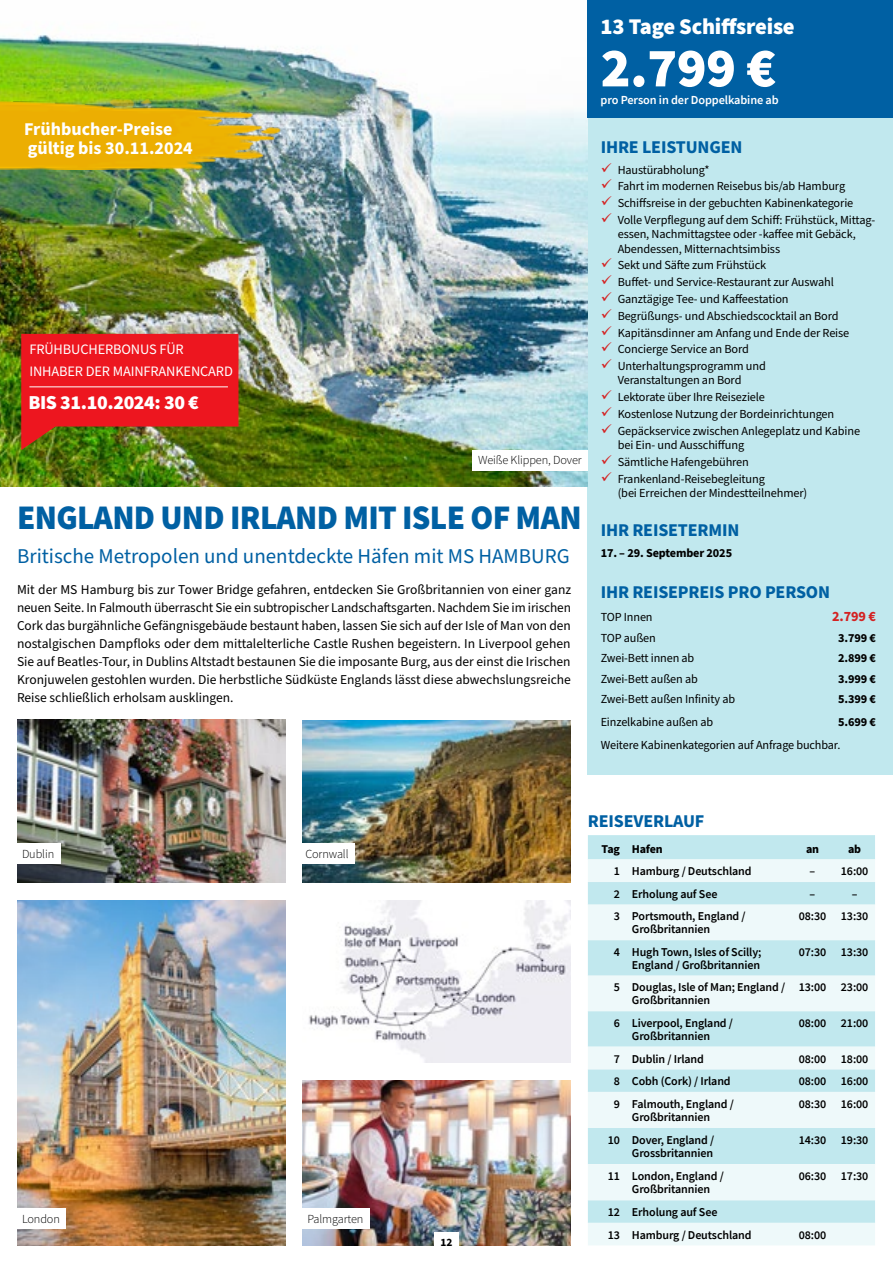
<style>
.page{position:relative;width:893px;height:1263px;background:#fff}
.page>*{position:absolute;margin:0;border:0;box-sizing:border-box;transform-origin:0 0}
.t1{font:900 55.5px "Source Sans Pro";color:#fff}
.t2{font:900 34.5px "Source Sans Pro";letter-spacing:-.02em;color:#0060a3;scale:.96 1}
.t3{font:900 22.5px "Source Sans Pro";letter-spacing:-.01em;color:#fff}
.t4{font:21px "Source Sans Pro";color:#0060a3}
.t5{font:900 19.8px "Source Sans Pro";letter-spacing:-.02em;color:#fff}
.t6{font:700 18px "Source Sans Pro";letter-spacing:-.01em;color:#0060a3}
.t7{font:700 18px/19.5px "Source Sans Pro";color:#fff}
.t8{font:14.4px/21.6px "Source Sans Pro";letter-spacing:-.01em;color:#fff}
.t9{font:700 14.25px "Source Sans Pro";color:#d42222}
.t10{font:13.5px/18px "Source Sans Pro";color:#000;text-align:justify}
.t11{font:12.3px/16.8px "Source Sans Pro";letter-spacing:-.01em;color:#000}
.t12{font:700 12.3px "Source Sans Pro";letter-spacing:-.01em;color:#000}
.t13{font:300 12.3px "Source Sans Pro";letter-spacing:-.01em;color:#000}
.t14{font:600 12.3px "Source Sans Pro";letter-spacing:-.01em;color:#fff}
.t15{font:600 12px/12.9px "Source Sans Pro";letter-spacing:-.01em;color:#000}
.t16{font:700 12px "Source Sans Pro";letter-spacing:-.02em;color:#000}
.t17{font:700 11.25px "Source Sans Pro";color:#000}
</style>
<div class="page">
<div style="left:588px;top:0;width:305px;height:774px;background:#c1e8ee"></div>
<img style="left:0;top:0;width:588px;height:486px">
<img style="left:17px;top:900px;width:268px;height:346px">
<img style="left:17px;top:719px;width:268px;height:163px">
<img style="left:302px;top:1080px;width:269px;height:166px">
<img style="left:302px;top:720px;width:269px;height:162px">
<div style="left:301px;top:1209px;width:68px;height:20px;background:#fff"></div>
<div style="left:16px;top:1209px;width:50px;height:20px;background:#fff"></div>
<div style="left:16px;top:844px;width:44px;height:20px;background:#fff"></div>
<div style="left:299px;top:844px;width:56px;height:20px;background:#fff"></div>
<div style="left:472px;top:450px;width:116px;height:20px;background:#fff"></div>
<hr style="left:892px;top:0;width:1px;height:486px;background:#d42222">
<div style="left:588px;top:835px;width:287px;height:24px;background:#c1e8ee"></div>
<svg style="left:588px;top:859px;width:287px;height:386px;background:#d9f1f4"></svg>
<img style="left:308px;top:900px;width:263px;height:163px">
<img style="left:0;top:98px;width:306px;height:71px">
<div style="left:588px;top:0;width:305px;height:117px;background:#0060a3"></div>
<div style="left:434px;top:1232px;width:25px;height:30px;background:#fff"></div>
<svg style="left:21px;top:334px;width:217px;height:116px;background:#d0291e"></svg>
<hr style="left:29px;top:386px;width:199px;height:1px;background:#fff">
<h3 class="t3" style="left:601px;top:11px;width:196px">13 Tage Schiffsreise</h3>
<h1 class="t1" style="left:601px;top:30px;width:177px">2.799 €</h1>
<p class="t14" style="left:601px;top:92px;width:180px">pro Person in der Doppelkabine ab</p>
<h3 class="t7" style="left:24px;top:119px;width:170px">Frühbucher-Preise gültig bis 30.11.2024</h3>
<h3 class="t6" style="left:601px;top:134px;width:143px">IHRE LEISTUNGEN</h3>
<p class="t11" style="left:618px;top:162px;width:259px">Haustürabholung*<br>Fahrt im modernen Reisebus bis/ab Hamburg Schiffsreise in der gebuchten Kabinenkategorie Volle Verpflegung auf dem Schiff: Frühstück, Mittag-</p>
<p class="t11" style="left:618px;top:227px;width:240px;line-height:14.2px">essen, Nachmittagstee oder -kaffee mit Gebäck,<br>Abendessen, Mitternachtsimbiss</p>
<p class="t11" style="left:618px;top:257px;width:233px">Sekt und Säfte zum Frühstück<br>Buffet- und Service-Restaurant zur Auswahl Ganztägige Tee- und Kaffeestation Begrüßungs- und Abschiedscocktail an Bord Kapitänsdinner am Anfang und Ende der Reise Concierge Service an Bord Unterhaltungsprogramm und</p>
<p class="t11" style="left:618px;top:372px;width:244px">Veranstaltungen an Bord<br>Lektorate über Ihre Reiseziele<br>Kostenlose Nutzung der Bordeinrichtungen Gepäckservice zwischen Anlegeplatz und Kabine</p>
<p class="t11" style="left:618px;top:437px;width:149px">bei Ein- und Ausschiffung<br>Sämtliche Hafengebühren<br>Frankenland-Reisebegleitung</p>
<p class="t11" style="left:618px;top:485px;width:191px">(bei Erreichen der Mindestteilnehmer)</p>
<h3 class="t6" style="left:601px;top:518px;width:140px">IHR REISETERMIN</h3>
<p class="t12" style="left:601px;top:545px;width:133px">17. – 29. September 2025</p>
<p class="t8" style="left:29px;top:339px;width:205px">FRÜHBUCHERBONUS FÜR<br>INHABER DER MAINFRANKENCARD</p>
<h3 class="t5" style="left:28px;top:389px;width:172px">BIS 31.10.2024: 30 €</h3>
<p class="t13" style="left:478px;top:453px;width:105px">Weiße Klippen, Dover</p>
<h2 class="t2" style="left:17px;top:494px;width:590px">ENGLAND UND IRLAND MIT ISLE OF MAN</h2>
<h3 class="t4" style="left:17px;top:542px;width:554px">Britische Metropolen und unentdeckte Häfen mit MS HAMBURG</h3>
<p class="t10" style="left:17px;top:581px;width:556px">Mit der MS Hamburg bis zur Tower Bridge gefahren, entdecken Sie Großbritannien von einer ganz neuen Seite. In Falmouth überrascht Sie ein subtropischer Landschaftsgarten. Nachdem Sie im irischen Cork das burgähnliche Gefängnisgebäude bestaunt haben, lassen Sie sich auf der Isle of Man von den nostalgischen Dampfloks oder dem mittalelterliche Castle Rushen begeistern. In Liverpool gehen Sie auf Beatles-Tour, in Dublins Altstadt bestaunen Sie die imposante Burg, aus der einst die Irischen Kronjuwelen gestohlen wurden. Die herbstliche Südküste Englands lässt diese abwechslungsreiche Reise schließlich erholsam ausklingen.</p>
<h3 class="t6" style="left:601px;top:580px;width:231px">IHR REISEPREIS PRO PERSON</h3>
<p class="t11" style="left:601px;top:609px;width:53px">TOP Innen</p>
<p class="t9" style="left:832px;top:606px;width:45px">2.799 €</p>
<p class="t11" style="left:601px;top:629px;width:57px">TOP außen</p>
<p class="t12" style="left:838px;top:629px;width:39px">3.799 €</p>
<p class="t11" style="left:601px;top:650px;width:95px">Zwei-Bett innen ab</p>
<p class="t12" style="left:838px;top:650px;width:39px">2.899 €</p>
<p class="t11" style="left:601px;top:671px;width:99px">Zwei-Bett außen ab</p>
<p class="t12" style="left:838px;top:670px;width:39px">3.999 €</p>
<p class="t11" style="left:601px;top:691px;width:136px">Zwei-Bett außen Infinity ab</p>
<p class="t12" style="left:838px;top:691px;width:39px">5.399 €</p>
<p class="t11" style="left:601px;top:714px;width:114px">Einzelkabine außen ab</p>
<p class="t12" style="left:838px;top:714px;width:39px">5.699 €</p>
<p class="t11" style="left:601px;top:737px;width:241px">Weitere Kabinenkategorien auf Anfrage buchbar.</p>
<p class="t13" style="left:22px;top:846px;width:34px">Dublin</p>
<p class="t13" style="left:305px;top:846px;width:45px">Cornwall</p>
<p class="t13" style="left:22px;top:1211px;width:39px">London</p>
<p class="t13" style="left:307px;top:1211px;width:57px">Palmgarten</p>
<p class="t17" style="left:440px;top:1234px;width:13px">12</p>
<h3 class="t6" style="left:588px;top:808px;width:118px">REISEVERLAUF</h3>
<p class="t16" style="left:602px;top:841px;width:62px">Tag Hafen</p>
<p class="t16" style="left:806px;top:841px;width:15px">an</p>
<p class="t16" style="left:848px;top:841px;width:15px">ab</p>
<p class="t15" style="left:614px;top:865px;width:139px">1 Hamburg / Deutschland</p>
<p class="t15" style="left:810px;top:865px;width:60px">– 16:00</p>
<p class="t15" style="left:614px;top:887px;width:105px">2 Erholung auf See</p>
<p class="t15" style="left:810px;top:887px;width:7px">–</p>
<p class="t15" style="left:852px;top:887px;width:7px">–</p>
<p class="t15" style="left:632px;top:910px;width:115px;text-indent:-18px">3 Portsmouth, England /<br>Großbritannien</p>
<p class="t15" style="left:799px;top:910px;width:71px">08:30 13:30</p>
<p class="t15" style="left:614px;top:945px;width:149px;text-align:right">4 Hugh Town, Isles of Scilly;<br>England / Großbritannien</p>
<p class="t15" style="left:799px;top:945px;width:71px">07:30 13:30</p>
<p class="t15" style="left:632px;top:981px;width:155px;text-indent:-18px">5 Douglas, Isle of Man; England /<br>Großbritannien</p>
<p class="t15" style="left:799px;top:981px;width:71px">13:00 23:00</p>
<p class="t15" style="left:614px;top:1016px;width:121px;text-align:center">6 Liverpool, England /<br>Großbritannien</p>
<p class="t15" style="left:799px;top:1016px;width:71px">08:00 21:00</p>
<p class="t15" style="left:614px;top:1052px;width:92px">7 Dublin / Irland</p>
<p class="t15" style="left:799px;top:1052px;width:71px">08:00 18:00</p>
<p class="t15" style="left:614px;top:1074px;width:118px">8 Cobh (Cork) / Irland</p>
<p class="t15" style="left:799px;top:1074px;width:71px">08:00 16:00</p>
<p class="t15" style="left:614px;top:1097px;width:122px;line-height:13.5px;text-align:center">9 Falmouth, England /<br>Großbritannien</p>
<p class="t15" style="left:799px;top:1097px;width:71px">08:30 16:00</p>
<p class="t15" style="left:608px;top:1133px;width:108px;line-height:13.5px;text-align:right">10 Dover, England /<br>Grossbritannien</p>
<p class="t15" style="left:799px;top:1133px;width:71px">14:30 19:30</p>
<p class="t15" style="left:632px;top:1169px;width:93px;line-height:13.5px;text-indent:-24px">11 London, England /<br>Großbritannien</p>
<p class="t15" style="left:799px;top:1169px;width:71px">06:30 17:30</p>
<p class="t15" style="left:608px;top:1200px;width:145px;line-height:22.6px">12 Erholung auf See<br>13 Hamburg / Deutschland</p>
<p class="t15" style="left:799px;top:1228px;width:29px">08:00</p>
</div>
